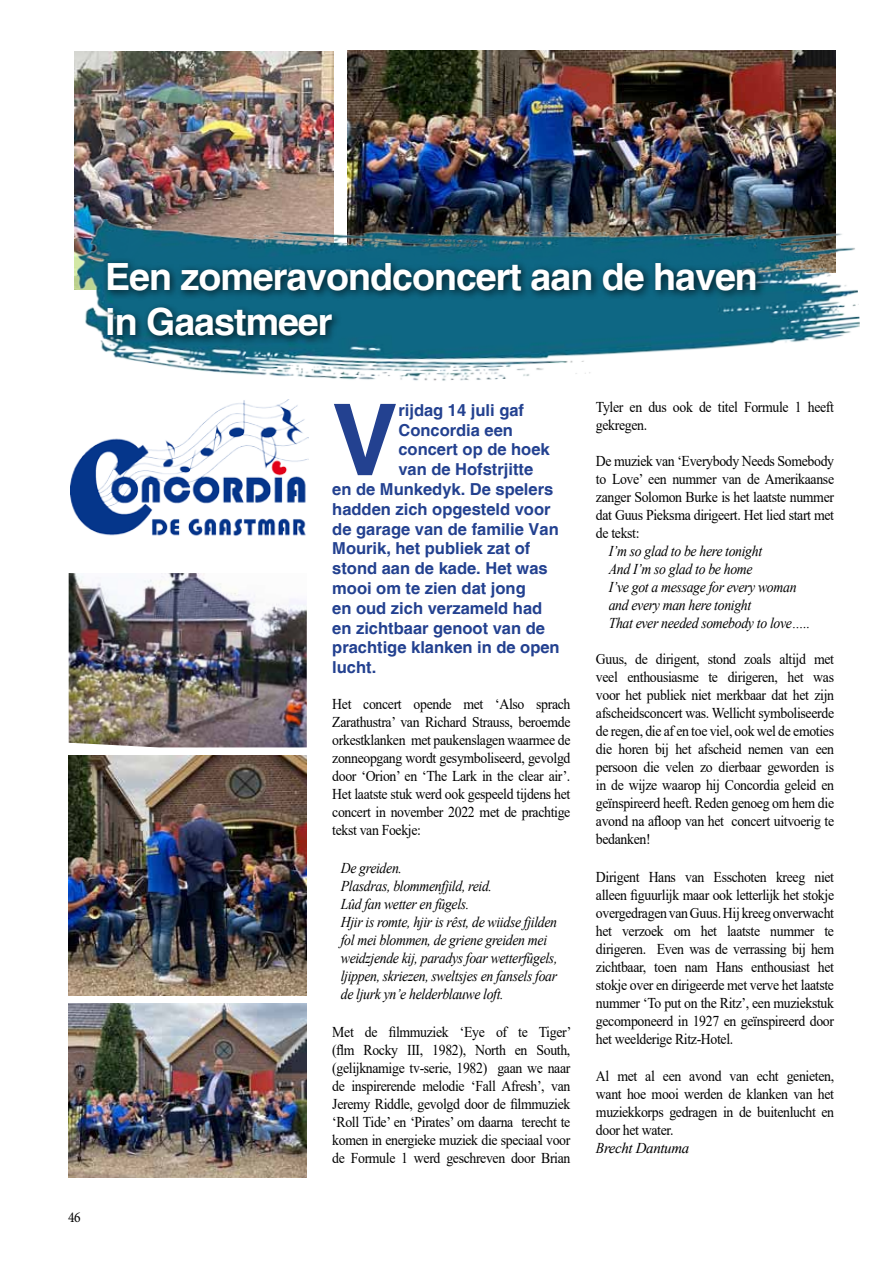
<style>
.page{position:relative;width:893px;height:1263px;background:#fff}
.page>*{position:absolute;margin:0;border:0;box-sizing:border-box;transform-origin:0 0}
.t1{font:700 99.15px "Helvetica";color:#234190}
.t2{font:700 37.5px/45px "Helvetica";letter-spacing:-.025em;color:#fff}
.t3{font:700 16.5px "Helvetica";color:#234190}
.t4{font:15px/18px "Times New Roman";letter-spacing:-.025em;color:#000;text-align:justify;scale:.92 1}
.t5{font:italic 15px/18px "Times New Roman";letter-spacing:-.025em;color:#000;scale:.92 1}
.t6{font:15px "Minion Pro";color:#000;scale:.9 1}
</style>
<div class="page">
<img style="left:348px;top:51px;width:488px;height:122px">
<img style="left:70px;top:404px;width:238px;height:132px">
<img style="left:74px;top:51px;width:260px;height:122px">
<img style="left:74px;top:173px;width:786px;height:231px">
<div style="left:102px;top:257px;width:664px;height:89px;background:#000;opacity:.75"></div>
<img style="left:69px;top:1003px;width:238px;height:175px">
<img style="left:68px;top:755px;width:238px;height:240px">
<img style="left:69px;top:573px;width:238px;height:174px">
<h2 class="t2" style="left:105px;top:254px;width:654px">Een zomeravondconcert aan de haven in Gaastmeer</h2>
<p class="t6" style="left:68px;top:1207px;width:16px">46</p>
<h1 class="t1" style="left:332px;top:379px;width:68px">V</h1>
<p class="t3" style="left:398px;top:400px;width:127px">rijdag 14 juli gaf</p>
<p class="t3" style="left:398px;top:420px;width:116px">Concordia een</p>
<p class="t3" style="left:398px;top:439px;width:153px">concert op de hoek</p>
<p class="t3" style="left:398px;top:459px;width:136px">van de Hofstrjitte</p>
<p class="t3" style="left:332px;top:479px;width:223px">en de Munkedyk. De spelers</p>
<p class="t3" style="left:332px;top:499px;width:220px">hadden zich opgesteld voor</p>
<p class="t3" style="left:332px;top:519px;width:228px">de garage van de familie Van</p>
<p class="t3" style="left:332px;top:538px;width:200px">Mourik, het publiek zat of</p>
<p class="t3" style="left:332px;top:558px;width:217px">stond aan de kade. Het was</p>
<p class="t3" style="left:332px;top:578px;width:195px">mooi om te zien dat jong</p>
<p class="t3" style="left:332px;top:598px;width:211px">en oud zich verzameld had</p>
<p class="t3" style="left:332px;top:618px;width:214px">en zichtbaar genoot van de</p>
<p class="t3" style="left:332px;top:637px;width:229px">prachtige klanken in de open</p>
<p class="t3" style="left:332px;top:657px;width:46px">lucht.</p>
<p class="t4" style="left:332px;top:695px;width:260px">Het concert opende met ‘Also sprach Zarathustra’ van Richard Strauss, beroemde orkestklanken met paukenslagen waarmee de zonneopgang wordt gesymboliseerd, gevolgd door ‘Orion’ en ‘The Lark in the clear air’.<br>Het laatste stuk werd ook gespeeld tijdens het concert in november 2022 met de prachtige tekst van Foekje:</p>
<p class="t5" style="left:341px;top:859px;width:237px">De greiden.<br>Plasdras, blommenfjild, reid.<br>Lûd fan wetter en fûgels.<br>Hjir is romte, hjir is rêst, de wiidse fjilden fol mei blommen, de griene greiden mei weidzjende kij, paradys foar wetterfûgels, ljippen, skriezen, sweltsjes en fansels foar de ljurk yn’e helderblauwe loft.</p>
<p class="t4" style="left:332px;top:1022px;width:261px">Met de filmmuziek ‘Eye of te Tiger’ (flm Rocky III, 1982), North en South, (gelijknamige tv-serie, 1982) gaan we naar de inspirerende melodie ‘Fall Afresh’, van Jeremy Riddle, gevolgd door de filmmuziek ‘Roll Tide’ en ‘Pirates’ om daarna terecht te komen in energieke muziek die speciaal voor de Formule 1 werd geschreven door Brian</p>
<p class="t4" style="left:596px;top:397px;width:260px">Tyler en dus ook de titel Formule 1 heeft gekregen.</p>
<p class="t4" style="left:596px;top:451px;width:260px">De muziek van ‘Everybody Needs Somebody to Love’ een nummer van de Amerikaanse zanger Solomon Burke is het laatste nummer dat Guus Pieksma dirigeert. Het lied start met de tekst:</p>
<p class="t5" style="left:609px;top:541px;width:220px">I’m so glad to be here tonight<br>And I’m so glad to be home<br>I’ve got a message for every woman and every man here tonight<br>That ever needed somebody to love…..</p>
<p class="t4" style="left:596px;top:649px;width:260px">Guus, de dirigent, stond zoals altijd met veel enthousiasme te dirigeren, het was voor het publiek niet merkbaar dat het zijn afscheidsconcert was. Wellicht symboliseerde de regen, die af en toe viel, ook wel de emoties die horen bij het afscheid nemen van een persoon die velen zo dierbaar geworden is in de wijze waarop hij Concordia geleid en geïnspireerd heeft. Reden genoeg om hem die avond na afloop van het concert uitvoerig te bedanken!</p>
<p class="t4" style="left:596px;top:867px;width:260px">Dirigent Hans van Esschoten kreeg niet alleen figuurlijk maar ook letterlijk het stokje overgedragen van Guus. Hij kreeg onverwacht het verzoek om het laatste nummer te dirigeren. Even was de verrassing bij hem zichtbaar, toen nam Hans enthousiast het stokje over en dirigeerde met verve het laatste nummer ‘To put on the Ritz’, een muziekstuk gecomponeerd in 1927 en geïnspireerd door het weelderige Ritz-Hotel.</p>
<p class="t4" style="left:596px;top:1067px;width:260px">Al met al een avond van echt genieten, want hoe mooi werden de klanken van het muziekkorps gedragen in de buitenlucht en door het water.</p>
<p class="t5" style="left:596px;top:1139px;width:103px">Brecht Dantuma</p>
</div>
